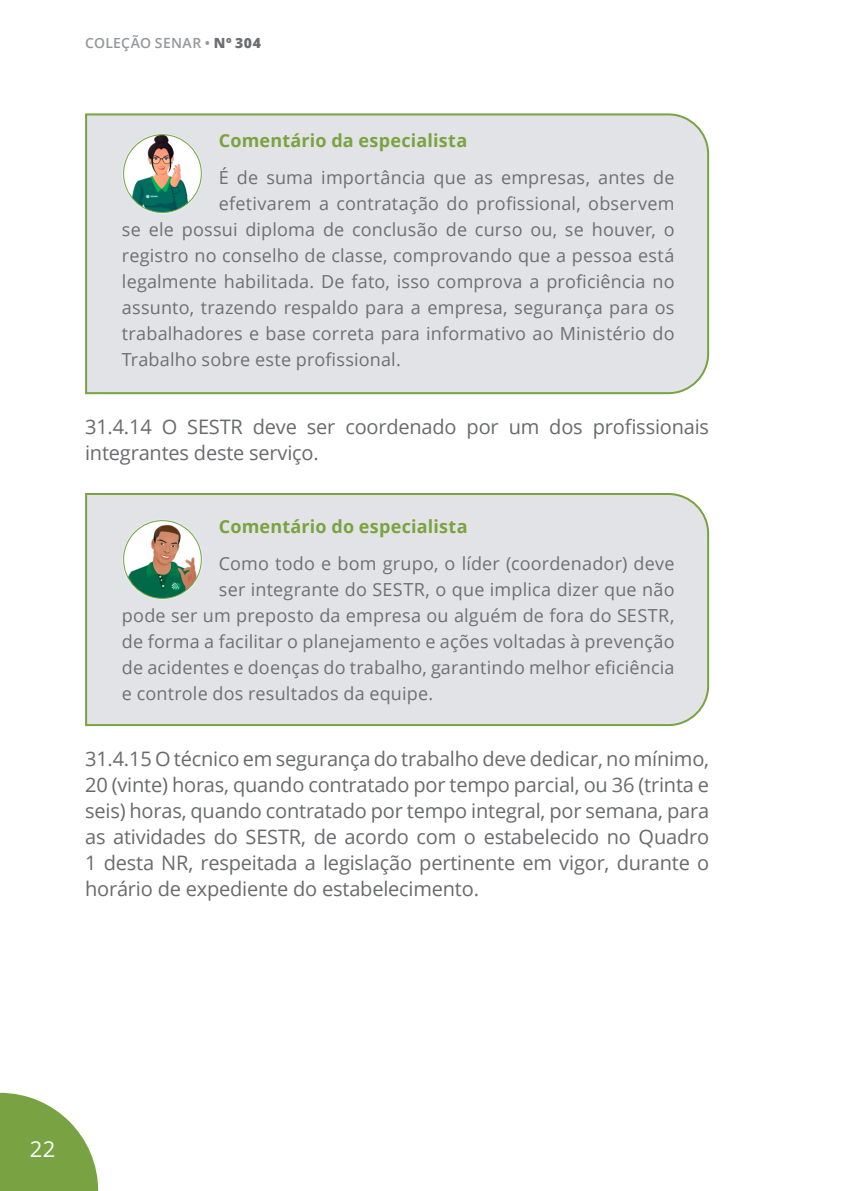
<style>
.page{position:relative;width:851px;height:1191px;background:#fff}
.page>*{position:absolute;margin:0;border:0;box-sizing:border-box;transform-origin:0 0}
.t1{font:22px "Open Sans";color:#fff}
.t2{font:20px/26px "Open Sans";letter-spacing:-.01em;color:#696a6c}
.t3{font:18px "Open Sans";letter-spacing:.01em;color:#6e6f71}
.t4{font:700 18px "Open Sans";letter-spacing:.01em;color:#7aa340}
.t5{font:600 14px "Open Sans";letter-spacing:.025em;color:#95979a}
.s1{font-weight:800;color:#6d6e71}
</style>
<div class="page">
<svg style="left:0;top:1092px;width:99px;height:99px"></svg>
<div style="left:85px;top:113px;width:625px;height:282px;background:#e2e3e7"></div>
<img style="left:124px;top:135px;width:77px;height:77px">
<div style="left:123px;top:134px;width:79px;height:79px;border:1px solid #79a342;border-radius:50%"></div>
<div style="left:85px;top:493px;width:625px;height:234px;background:#e2e3e7"></div>
<img style="left:124px;top:521px;width:77px;height:77px">
<div style="left:123px;top:520px;width:79px;height:79px;border:1px solid #79a342;border-radius:50%"></div>
<p class="t5" style="left:85px;top:33px;width:177px">COLEÇÃO SENAR • <span class="s1">Nº 304</span></p>
<p class="t4" style="left:219px;top:128px;width:250px">Comentário da especialista</p>
<p class="t3" style="left:219px;top:165px;width:457px">É de suma importância que as empresas, antes de</p>
<p class="t3" style="left:219px;top:191px;width:457px">efetivarem a contratação do profissional, observem</p>
<p class="t3" style="left:122px;top:217px;width:554px">se ele possui diploma de conclusão de curso ou, se houver, o</p>
<p class="t3" style="left:122px;top:243px;width:554px">registro no conselho de classe, comprovando que a pessoa está</p>
<p class="t3" style="left:122px;top:269px;width:554px">legalmente habilitada. De fato, isso comprova a proficiência no</p>
<p class="t3" style="left:122px;top:295px;width:554px">assunto, trazendo respaldo para a empresa, segurança para os</p>
<p class="t3" style="left:122px;top:321px;width:554px">trabalhadores e base correta para informativo ao Ministério do</p>
<p class="t3" style="left:122px;top:347px;width:280px">Trabalho sobre este profissional.</p>
<p class="t2" style="left:85px;top:413px;width:625px">31.4.14 O SESTR deve ser coordenado por um dos profissionais integrantes deste serviço.</p>
<p class="t4" style="left:219px;top:514px;width:250px">Comentário do especialista</p>
<p class="t3" style="left:219px;top:551px;width:457px">Como todo e bom grupo, o líder (coordenador) deve</p>
<p class="t3" style="left:219px;top:577px;width:457px">ser integrante do SESTR, o que implica dizer que não</p>
<p class="t3" style="left:122px;top:603px;width:554px">pode ser um preposto da empresa ou alguém de fora do SESTR,</p>
<p class="t3" style="left:122px;top:629px;width:554px">de forma a facilitar o planejamento e ações voltadas à prevenção</p>
<p class="t3" style="left:122px;top:655px;width:554px">de acidentes e doenças do trabalho, garantindo melhor eficiência</p>
<p class="t3" style="left:122px;top:681px;width:312px">e controle dos resultados da equipe.</p>
<p class="t2" style="left:85px;top:745px;width:625px;text-align:justify">31.4.15 O técnico em segurança do trabalho deve dedicar, no mínimo, 20 (vinte) horas, quando contratado por tempo parcial, ou 36 (trinta e seis) horas, quando contratado por tempo integral, por semana, para as atividades do SESTR, de acordo com o estabelecido no Quadro 1 desta NR, respeitada a legislação pertinente em vigor, durante o horário de expediente do estabelecimento.</p>
<p class="t1" style="left:30px;top:1133px;width:27px">22</p>
</div>
